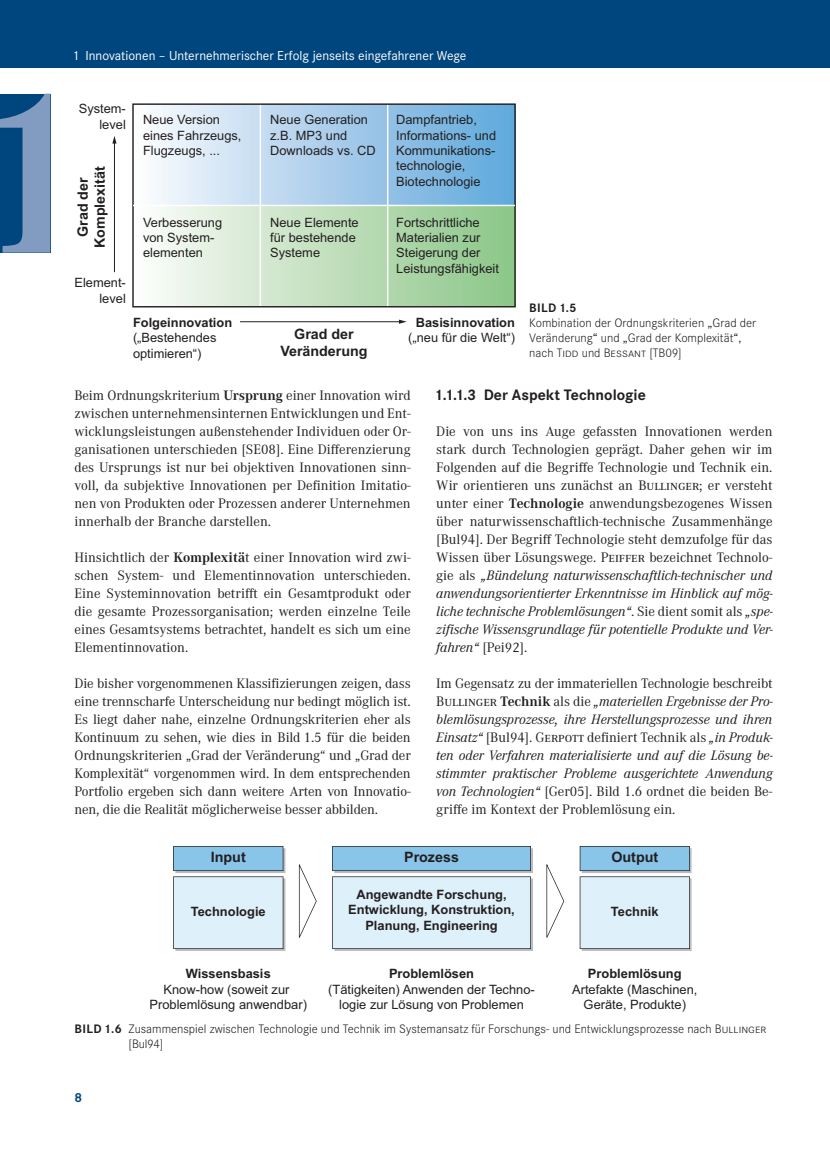
<style>
.page{position:relative;width:830px;height:1149px;background:#fff}
.page>*{position:absolute;margin:0;border:0;box-sizing:border-box;transform-origin:0 0}
.t1{font:700 15.75px "Corporate S Pro";color:#231f20}
.t2{font:14.25px/18px "Corporate A Pro";color:#231f20;text-align:justify}
.t3{font:italic 14.25px/18px "Corporate A Pro";color:#231f20;text-align:justify}
.t4{font:700 14.25px/17.1px "Arial";color:#231f20;text-align:center}
.t5{font:13.5px "Corporate S Pro";color:#fff}
.t6{font:700 13.5px "Corporate S Pro";color:#00467e}
.t7{font:12.9px/15.5px "Arial";color:#231f20}
.t8{font:700 12.9px/15.5px "Arial";color:#231f20;text-align:center}
.t9{font:300 12.75px/15px "Corporate S Pro";color:#231f20}
.t10{font:700 12.75px "Corporate S Pro";color:#231f20}
.s1{font-weight:700}
.s2{font-style:italic}
.s3{font-style:normal}
.s4{font-weight:700;font-style:normal}
</style>
<div class="page">
<div style="left:0;top:0;width:829px;height:68px;background:#00467e"></div>
<svg style="left:0;top:94px;width:50px;height:158px;background:#4976a4"></svg>
<div style="left:133px;top:104px;width:381px;height:101px;background:linear-gradient(to right,#fdfbfd,#5fa7db)"></div>
<div style="left:133px;top:205px;width:381px;height:102px;background:linear-gradient(to right,#fdfdfb,#8bc586)"></div>
<hr style="left:114px;top:142px;width:1px;height:130px;background:#231f20">
<svg style="left:112px;top:136px;width:4px;height:7px"></svg>
<hr style="left:240px;top:321px;width:160px;height:1px;background:#231f20">
<svg style="left:399px;top:319px;width:7px;height:5px"></svg>
<hr style="left:259px;top:104px;width:2px;height:203px;background:#fff">
<hr style="left:387px;top:104px;width:1px;height:203px;background:#fff">
<div style="left:132px;top:103px;width:383px;height:204px;border:1px solid #231f20"></div>
<hr style="left:133px;top:205px;width:381px;height:1px;background:#fff">
<svg style="left:173px;top:846px;width:112px;height:104px;background:#c2dbe9"></svg>
<svg style="left:332px;top:846px;width:200px;height:104px;background:#c2dcea"></svg>
<svg style="left:579px;top:846px;width:112px;height:104px;background:#c3dcea"></svg>
<svg style="left:299px;top:864px;width:17px;height:73px"></svg>
<svg style="left:546px;top:864px;width:18px;height:73px"></svg>
<p class="t5" style="left:74px;top:45px;width:393px">1 Innovationen – Unternehmerischer Erfolg jenseits eingefahrener Wege</p>
<p class="t7" style="left:79px;top:101px;width:49px;text-align:right">System&shy;level</p>
<p class="t4" style="left:74px;top:248px;width:83px;rotate:-90deg">Grad der<br>Komplexität</p>
<p class="t7" style="left:74px;top:275px;width:53px;text-align:right">Element&shy;level</p>
<p class="t7" style="left:143px;top:112px;width:100px">Neue Version eines Fahrzeugs,<br>Flugzeugs, ...</p>
<p class="t7" style="left:270px;top:112px;width:107px">Neue Generation z.B. MP3 und<br>Downloads vs. CD</p>
<p class="t7" style="left:396px;top:112px;width:101px">Dampfantrieb,<br>Informations- und<br>Kommunikations&shy;technologie,<br>Biotechnologie</p>
<p class="t7" style="left:143px;top:214px;width:81px">Verbesserung von System&shy;elementen</p>
<p class="t7" style="left:270px;top:214px;width:90px">Neue Elemente für bestehende<br>Systeme</p>
<p class="t7" style="left:396px;top:214px;width:104px">Fortschrittliche<br>Materialien zur<br>Steigerung der<br>Leistungsfähigkeit</p>
<p class="t8" style="left:133px;top:315px;width:101px">Folgeinnovation</p>
<p class="t7" style="left:133px;top:330px;width:85px">(„Bestehendes optimieren“)</p>
<p class="t4" style="left:280px;top:325px;width:89px">Grad der<br>Veränderung</p>
<p class="t8" style="left:415px;top:315px;width:101px">Basisinnovation</p>
<p class="t7" style="left:408px;top:330px;width:108px">(„neu für die Welt“)</p>
<p class="t10" style="left:529px;top:298px;width:49px">BILD 1.5</p>
<p class="t9" style="left:529px;top:314px;width:228px">Kombination der Ordnungskriterien „Grad der<br>Veränderung“ und „Grad der Komplexität“, nach Tidd und Bessant [TB09]</p>
<p class="t2" style="left:74px;top:385px;width:337px">Beim Ordnungskriterium <span class="s1">Ursprung</span> einer Innovation wird zwischen unternehmensinternen Entwicklungen und Ent&shy;wicklungsleistungen außenstehender Individuen oder Or&shy;ganisationen unterschieden [SE08]. Eine Differenzierung des Ursprungs ist nur bei objektiven Innovationen sinn&shy;voll, da subjektive Innovationen per Definition Imitatio&shy;nen von Produkten oder Prozessen anderer Unternehmen innerhalb der Branche darstellen.</p>
<p class="t2" style="left:74px;top:547px;width:337px">Hinsichtlich der <span class="s1">Komplexitä</span>t einer Innovation wird zwi&shy;schen System- und Elementinnovation unterschieden.<br>Eine Systeminnovation betrifft ein Gesamtprodukt oder die gesamte Prozessorganisation; werden einzelne Teile eines Gesamtsystems betrachtet, handelt es sich um eine Elementinnovation.</p>
<p class="t2" style="left:74px;top:673px;width:337px">Die bisher vorgenommenen Klassifizierungen zeigen, dass eine trennscharfe Unterscheidung nur bedingt möglich ist.<br>Es liegt daher nahe, einzelne Ordnungskriterien eher als Kontinuum zu sehen, wie dies in Bild 1.5 für die beiden Ordnungskriterien „Grad der Veränderung“ und „Grad der Komplexität“ vorgenommen wird. In dem entsprechenden Portfolio ergeben sich dann weitere Arten von Innovatio&shy;nen, die die Realität möglicherweise besser abbilden.</p>
<p class="t1" style="left:436px;top:382px;width:211px">1.1.1.3 Der Aspekt Technologie</p>
<p class="t2" style="left:436px;top:421px;width:338px">Die von uns ins Auge gefassten Innovationen werden stark durch Technologien geprägt. Daher gehen wir im Folgenden auf die Begriffe Technologie und Technik ein.<br>Wir orientieren uns zunächst an Bullinger; er versteht unter einer <span class="s1">Technologie</span> anwendungsbezogenes Wissen über naturwissenschaftlich-technische Zusammenhänge [Bul94]. Der Begriff Technologie steht demzufolge für das Wissen über Lösungswege. Peiffer bezeichnet Technolo&shy;gie als <span class="s2">„Bündelung naturwissenschaftlich-technischer und anwendungsorientierter Erkenntnisse im Hinblick auf mög&shy;liche technische Problemlösungen“</span>. Sie dient somit als <span class="s2">„spe&shy;zifische Wissensgrundlage für potentielle Produkte und Ver&shy;fahren“</span> [Pei92].</p>
<p class="t3" style="left:436px;top:673px;width:338px"><span class="s3">Im Gegensatz zu der immateriellen Technologie beschreibt Bullinger</span> <span class="s4">Technik</span> <span class="s3">als die</span> „materiellen Ergebnisse der Pro&shy;blemlösungsprozesse, ihre Herstellungsprozesse und ihren Einsatz“ <span class="s3">[Bul94]. Gerpott definiert Technik als</span> „in Produk&shy;ten oder Verfahren materialisierte und auf die Lösung be&shy;stimmter praktischer Probleme ausgerichtete Anwendung von Technologien“ <span class="s3">[Ger05]. Bild 1.6 ordnet die beiden Be&shy;griffe im Kontext der Problemlösung ein.</span></p>
<p class="t4" style="left:211px;top:848px;width:36px">Input</p>
<p class="t8" style="left:191px;top:903px;width:76px">Technologie</p>
<p class="t4" style="left:404px;top:848px;width:56px">Prozess</p>
<p class="t8" style="left:348px;top:886px;width:168px">Angewandte Forschung,<br>Entwicklung, Konstruktion,<br>Planung, Engineering</p>
<p class="t4" style="left:611px;top:848px;width:48px">Output</p>
<p class="t8" style="left:610px;top:903px;width:49px">Technik</p>
<p class="t8" style="left:186px;top:965px;width:86px">Wissensbasis</p>
<p class="t7" style="left:149px;top:980px;width:159px;text-align:center">Know-how (soweit zur<br>Problemlösung anwendbar)</p>
<p class="t8" style="left:587px;top:965px;width:95px">Problemlösung</p>
<p class="t7" style="left:572px;top:980px;width:127px;text-align:center">Artefakte (Maschinen,<br>Geräte, Produkte)</p>
<p class="t9" style="left:128px;top:1019px;width:639px;text-indent:-54px"><span class="s1">BILD 1.6</span> Zusammenspiel zwischen Technologie und Technik im Systemansatz für Forschungs- und Entwicklungsprozesse nach Bullinger [Bul94]</p>
<p class="t8" style="left:389px;top:965px;width:87px">Problemlösen</p>
<p class="t7" style="left:328px;top:980px;width:208px;text-align:center">(Tätigkeiten) Anwenden der Techno&shy;logie zur Lösung von Problemen</p>
<p class="t6" style="left:74px;top:1086px;width:9px">8</p>
</div>
